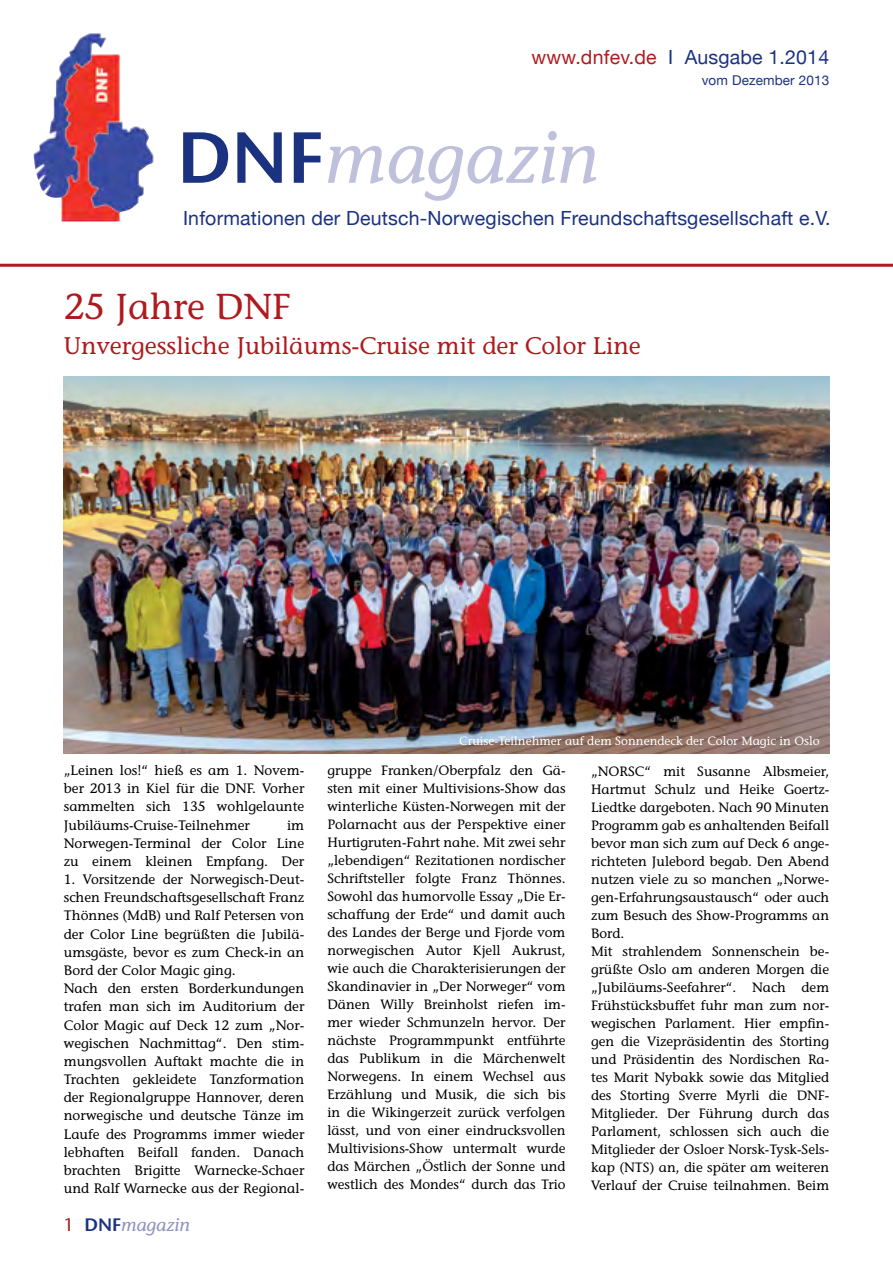
<style>
.page{position:relative;width:893px;height:1263px;background:#fff}
.page>*{position:absolute;margin:0;border:0;box-sizing:border-box;transform-origin:0 0}
.t1{font:italic 72px "Stone Informal";color:#bfc0db}
.t2{font:36px "Stone Informal";color:#ae1b1f}
.t3{font:24px "Stone Informal";color:#ae1b1f}
.t4{font:19.5px "Helvetica Neue";letter-spacing:.01em;color:#1b3281}
.t5{font:italic 18px "Stone Informal";color:#8f91bf}
.t6{font:13.65px/18.1px "Stone Informal";color:#000;text-align:justify}
.t7{font:13.5px/18px "Stone Informal";color:#000;text-align:justify}
.t8{font:13.5px "Helvetica Neue";letter-spacing:.01em;color:#1b3281}
.t9{font:12px "Stone Informal";color:#fff}
.s1{color:#ae1b1f}
.s2{font-family:"Stone Sans";font-weight:600;font-style:normal;color:#1b3281}
.s3{font-family:"Stone Sans";font-style:normal;color:#ae1b1f}
</style>
<div class="page">
<img style="left:34px;top:33px;width:120px;height:189px">
<hr style="left:0;top:264px;width:893px;height:3px;background:#ae1b1f">
<img style="left:64px;top:376px;width:765px;height:377px">
<h3 class="t4" style="left:531px;top:43px;width:299px"><span class="s1">www.dnfev.de</span> I Ausgabe 1.2014</h3>
<p class="t8" style="left:702px;top:70px;width:129px">vom Dezember 2013</p>
<h1 class="t1" style="left:177px;top:114px;width:422px"><span class="s2">DNF</span>magazin</h1>
<h3 class="t4" style="left:183px;top:204px;width:649px">Informationen der Deutsch-Norwegischen Freundschaftsgesellschaft e.V.</h3>
<h2 class="t2" style="left:64px;top:284px;width:228px">25 Jahre DNF</h2>
<h3 class="t3" style="left:64px;top:331px;width:579px">Unvergessliche Jubiläums-Cruise mit der Color Line</h3>
<p class="t6" style="left:64px;top:761px;width:242px">„Leinen los!“ hieß es am 1. Novem&shy;ber 2013 in Kiel für die DNF. Vorher sammelten sich 135 wohlgelaunte Jubiläums-Cruise-Teilnehmer</p>
<p class="t6" style="left:64px;top:816px;width:242px;text-indent:223px">im Norwegen-Terminal der Color Line zu einem kleinen Empfang. Der</p>
<p class="t6" style="left:64px;top:870px;width:242px;text-align:left">1. Vorsitzende der Norwegisch-Deut&shy;schen Freundschaftsgesellschaft Franz Thönnes (MdB) und Ralf Petersen von der Color Line begrüßten die Jubilä&shy;umsgäste, bevor es zum Check-in an Bord der Color Magic ging.<br>Nach den ersten Borderkundungen trafen man sich im Auditorium der Color Magic auf Deck 12 zum „Nor&shy;wegischen Nachmittag“. Den stim&shy;mungsvollen Auftakt machte die in Trachten gekleidete Tanzformation der Regionalgruppe Hannover, deren norwegische und deutsche Tänze im Laufe des Programms immer wieder lebhaften Beifall fanden. Danach brachten Brigitte Warnecke-Schaer und Ralf Warnecke aus der Regional-</p>
<h3 class="t5" style="left:64px;top:1213px;width:127px"><span class="s3">1</span> <span class="s2">DNF</span>magazin</h3>
<p class="t9" style="left:459px;top:733px;width:362px">Cruise-Teilnehmer auf dem Sonnendeck der Color Magic in Oslo</p>
<p class="t7" style="left:327px;top:761px;width:240px">gruppe Franken/Oberpfalz den Gä&shy;sten mit einer Multivisions-Show das winterliche Küsten-Norwegen mit der Polarnacht aus der Perspektive einer Hurtigruten-Fahrt nahe. Mit zwei sehr „lebendigen“ Rezitationen nordischer Schriftsteller folgte Franz Thönnes.<br>Sowohl das humorvolle Essay „Die Er&shy;schaffung der Erde“ und damit auch des Landes der Berge und Fjorde vom norwegischen Autor Kjell Aukrust, wie auch die Charakterisierungen der Skandinavier in „Der Norweger“ vom Dänen Willy Breinholst riefen im&shy;mer wieder Schmunzeln hervor. Der nächste Programmpunkt entführte das Publikum in die Märchenwelt Norwegens. In einem Wechsel aus Erzählung und Musik, die sich bis in die Wikingerzeit zurück verfolgen lässt, und von einer eindrucksvollen Multivisions-Show untermalt wurde das Märchen „Östlich der Sonne und westlich des Mondes“ durch das Trio</p>
<p class="t7" style="left:591px;top:762px;width:240px;text-align:left">„NORSC“ mit Susanne Albsmeier, Hartmut Schulz und Heike Goertz-Liedtke dargeboten. Nach 90 Minuten Programm gab es anhaltenden Beifall bevor man sich zum auf Deck 6 ange&shy;richteten Julebord begab. Den Abend nutzen viele zu so manchen „Norwe&shy;gen-Erfahrungsaustausch“ oder auch zum Besuch des Show-Programms an Bord.<br>Mit strahlendem Sonnenschein be&shy;grüßte Oslo am anderen Morgen die „Jubiläums-Seefahrer“. Nach dem Frühstücksbuffet fuhr man zum nor&shy;wegischen Parlament. Hier empfin&shy;gen die Vizepräsidentin des Storting und Präsidentin des Nordischen Ra&shy;tes Marit Nybakk sowie das Mitglied des Storting Sverre Myrli die DNF-Mitglieder. Der Führung durch das Parlament, schlossen sich auch die Mitglieder der Osloer Norsk-Tysk-Sels&shy;kap (NTS) an, die später am weiteren Verlauf der Cruise teilnahmen. Beim</p>
</div>
